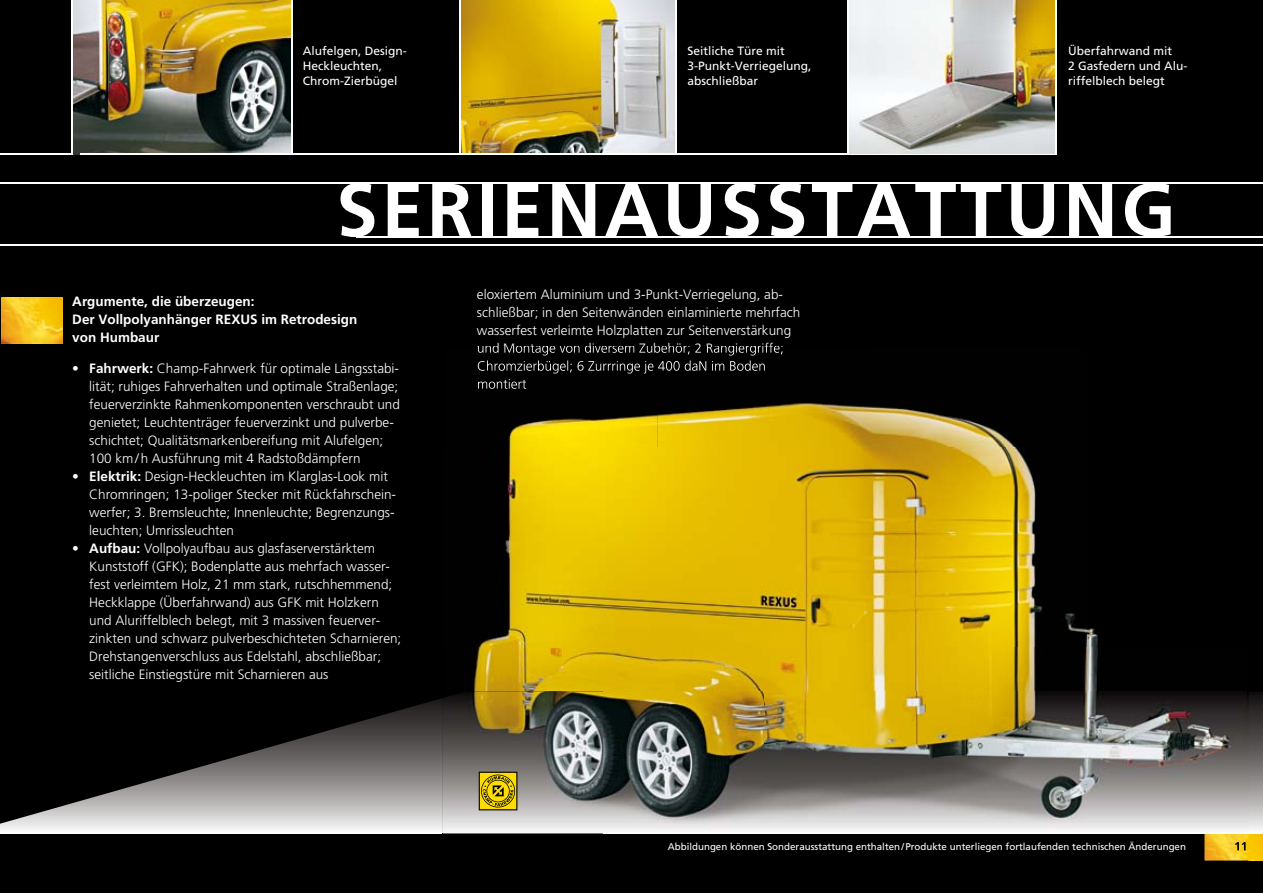
<style>
.page{position:relative;width:1263px;height:893px;background:#000}
.page>*{position:absolute;margin:0;border:0;box-sizing:border-box;transform-origin:0 0}
.t1{font:700 75px "Frutiger CE";letter-spacing:.05em;color:#fff}
.t2{font:300 13.5px/18px "Frutiger CE";color:#fff}
.t3{font:700 13.5px/18px "Frutiger CE";color:#fff}
.t4{font:12px/15px "Frutiger CE";color:#fff}
.t5{font:9.75px "Frutiger";color:#fff}
.s1{font-weight:700}
</style>
<div class="page">
<img style="left:1248px;top:833px;width:15px;height:27px">
<hr style="left:0;top:183px;width:1263px;height:1px;background:#fff">
<hr style="left:0;top:244px;width:1263px;height:1px;background:#fff">
<hr style="left:0;top:153px;width:87px;height:1px;background:#fff">
<img style="left:73px;top:0;width:218px;height:154px">
<img style="left:461px;top:0;width:214px;height:153px">
<hr style="left:356px;top:236px;width:907px;height:1px;background:#fff">
<hr style="left:80px;top:153px;width:975px;height:1px;background:#fff">
<img style="left:849px;top:0;width:206px;height:153px">
<hr style="left:71px;top:0;width:2px;height:154px;background:#fff">
<hr style="left:291px;top:0;width:2px;height:154px;background:#fff">
<hr style="left:459px;top:0;width:2px;height:154px;background:#fff">
<hr style="left:675px;top:0;width:2px;height:154px;background:#fff">
<hr style="left:847px;top:0;width:2px;height:154px;background:#fff">
<hr style="left:1055px;top:0;width:2px;height:154px;background:#fff">
<img style="left:1px;top:297px;width:62px;height:46px">
<svg style="left:0;top:692px;width:1263px;height:141px"></svg>
<img style="left:477px;top:364px;width:621px;height:284px">
<img style="left:473px;top:648px;width:399px;height:44px">
<img style="left:872px;top:648px;width:375px;height:44px">
<img style="left:478px;top:347px;width:305px;height:9px">
<img style="left:478px;top:360px;width:288px;height:13px">
<img style="left:478px;top:379px;width:48px;height:10px">
<img style="left:443px;top:692px;width:805px;height:169px">
<svg style="left:1235px;top:842px;width:10px;height:8px"></svg>
<svg style="left:479px;top:772px;width:38px;height:38px"></svg>
<p class="t4" style="left:303px;top:43px;width:106px">Alufelgen, Design-<br>Heckleuchten,<br>Chrom-Zierbügel</p>
<p class="t4" style="left:687px;top:43px;width:126px">Seitliche Türe mit<br>3-Punkt-Verriegelung, abschließbar</p>
<p class="t4" style="left:1068px;top:43px;width:121px">Überfahrwand mit<br>2 Gasfedern und Alu&shy;riffelblech belegt</p>
<h1 class="t1" style="left:336px;top:165px;width:841px">SERIENAuSSTATTuNg</h1>
<p class="t3" style="left:72px;top:292px;width:287px">Argumente, die überzeugen:<br>Der Vollpolyanhänger RExuS im Retrodesign von Humbaur</p>
<p class="t2" style="left:89px;top:359px;width:312px;text-indent:-17px">• <span class="s1">Fahrwerk:</span> Champ-Fahrwerk für optimale Längsstabi&shy;lität; ruhiges Fahrverhalten und optimale Straßenlage; feuerverzinkte Rahmenkomponenten verschraubt und genietet; Leuchtenträger feuerverzinkt und pulverbe&shy;schichtet; Qualitätsmarkenbereifung mit Alufelgen; 100 km / h Ausführung mit 4 Radstoßdämpfern</p>
<p class="t2" style="left:89px;top:467px;width:308px;text-indent:-17px">• <span class="s1">Elektrik:</span> Design-Heckleuchten im Klarglas-Look mit Chromringen; 13-poliger Stecker mit Rückfahrschein&shy;werfer; 3. Bremsleuchte; Innenleuchte; Begrenzungs&shy;leuchten; Umrissleuchten</p>
<p class="t2" style="left:89px;top:539px;width:314px;text-indent:-17px">• <span class="s1">Aufbau:</span> Vollpolyaufbau aus glasfaserverstärktem Kunststoff (GFK); Bodenplatte aus mehrfach wasser&shy;fest verleimtem Holz, 21 mm stark, rutschhemmend; Heckklappe (Überfahrwand) aus GFK mit Holzkern und Aluriffelblech belegt, mit 3 massiven feuerver&shy;zinkten und schwarz pulverbeschichteten Scharnieren; Drehstangenverschluss aus Edelstahl, abschließbar; seitliche Einstiegstüre mit Scharnieren aus</p>
<p class="t2" style="left:477px;top:285px;width:325px">eloxiertem Aluminium und 3-Punkt-Verriegelung, ab&shy;schließbar; in den Seitenwänden einlaminierte mehrfach wasserfest verleimte Holzplatten zur Seitenverstärkung</p>
<p class="t5" style="left:668px;top:841px;width:520px">Abbildungen können Sonderausstattung enthalten / Produkte unterliegen fortlaufenden technischen Änderungen</p>
</div>
